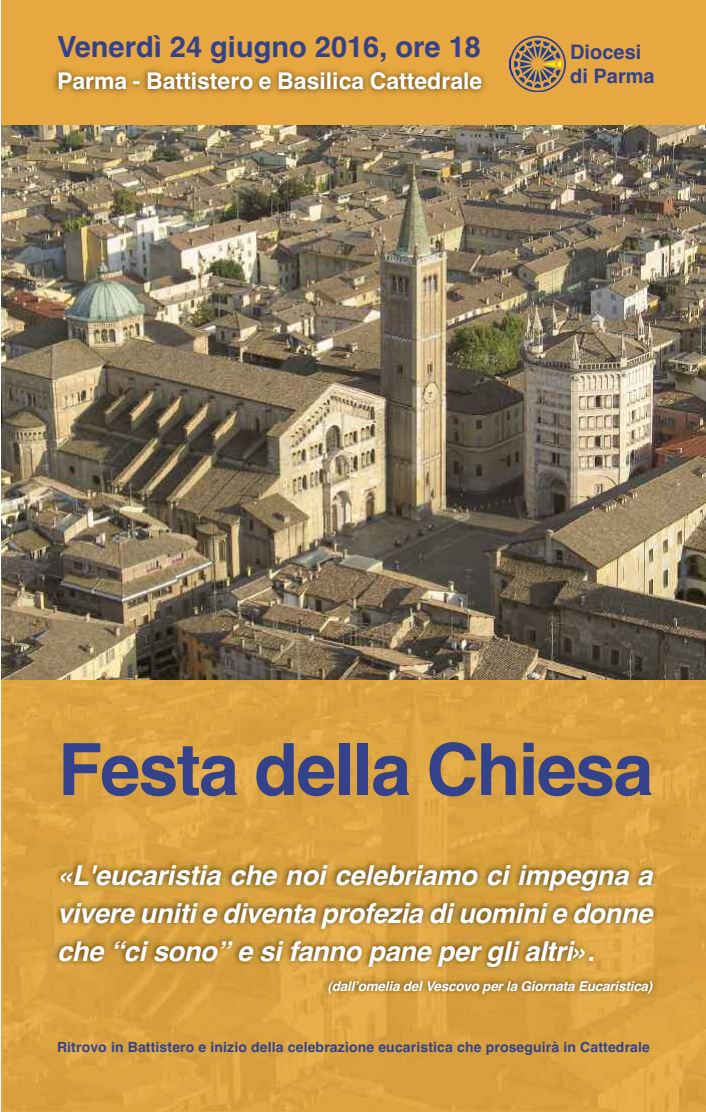
<style>
.page{position:relative;width:706px;height:1112px;background:#fff}
.page>*{position:absolute;margin:0;border:0;box-sizing:border-box;transform-origin:0 0}
.t1{font:700 72px "Helvetica";letter-spacing:-.025em;color:#33428b}
.t2{font:700 29px "Helvetica";color:#33428b}
.t3{font:italic 700 27.4px/38px "Helvetica";letter-spacing:-.015em;color:#fff;text-align:justify}
.t4{font:700 23px "Helvetica";color:#fff}
.t5{font:700 20px/24px "Helvetica";color:#33428b}
.t6{font:700 14px "Helvetica";letter-spacing:.01em;color:#33428b}
.t7{font:italic 700 13.5px "Helvetica";letter-spacing:-.015em;color:#fff}
</style>
<div class="page">
<div style="left:1px;top:0;width:705px;height:1111px;background:#e7a841"></div>
<img style="left:1px;top:126px;width:705px;height:985px">
<div style="left:509px;top:36px;width:57px;height:56px;border:2px solid #253f8f;border-radius:50%"></div>
<svg style="left:514px;top:40px;width:47px;height:48px"></svg>
<img style="left:53px;top:68px;width:432px;height:26px">
<img style="left:509px;top:57px;width:4px;height:21px">
<img style="left:13px;top:849px;width:683px;height:164px">
<p class="t2" style="left:57px;top:30px;width:425px">Venerdì 24 giugno 2016, ore 18</p>
<p class="t4" style="left:57px;top:68px;width:427px">Parma - Battistero e Basilica Cattedrale</p>
<p class="t5" style="left:570px;top:40px;width:86px">Diocesi di Parma</p>
<h1 class="t1" style="left:58px;top:727px;width:597px">Festa della Chiesa</h1>
<p class="t3" style="left:57px;top:856px;width:597px">«L'eucaristia che noi celebriamo ci impegna a vivere uniti e diventa profezia di uomini e donne che “ci sono” e si fanno pane per gli altri».</p>
<p class="t7" style="left:327px;top:977px;width:326px">(dallʼomelia del Vescovo per la Giornata Eucaristica)</p>
<p class="t6" style="left:57px;top:1039px;width:594px">Ritrovo in Battistero e inizio della celebrazione eucaristica che proseguirà in Cattedrale</p>
</div>
